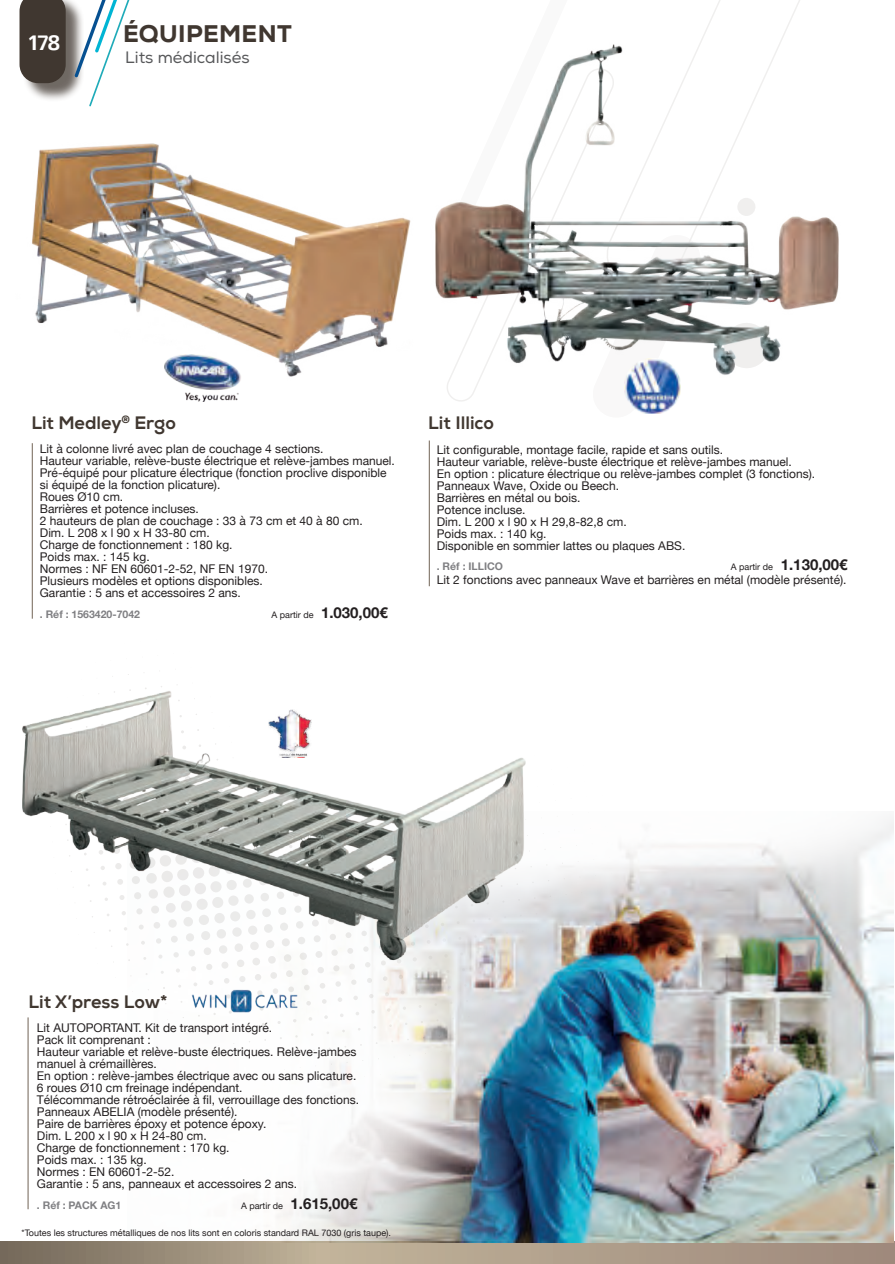
<style>
.page{position:relative;width:895px;height:1264px;background:#fff}
.page>*{position:absolute;margin:0;border:0;box-sizing:border-box;transform-origin:0 0}
.t1{font:800 24px "Nexa";letter-spacing:.015em;color:#403730}
.t2{font:500 23.85px "Colaborate";color:#fff}
.t3{font:800 18px "Nexa";color:#403730}
.t4{font:16.5px "Nexa";color:#57585a}
.t5{font:12px/12px "Helvetica Neue";color:#231f20}
.t6{font:700 10.5px "Helvetica Neue";color:#808083}
.t7{font:9px "Helvetica Neue";color:#231f20}
.s1{font-weight:700;font-size:15px}
</style>
<div class="page">
<svg style="left:0;top:1241px;width:895px;height:22px"></svg>
<div style="left:22px;top:0;width:62px;height:102px;background:#403730;opacity:.75"></div>
<div style="left:20px;top:0;width:46px;height:83px;background:#403730"></div>
<svg style="left:74px;top:0;width:56px;height:106px"></svg>
<img style="left:128px;top:817px;width:765px;height:425px">
<img style="left:32px;top:143px;width:379px;height:234px">
<hr style="left:32px;top:443px;width:1px;height:175px;background:#716355">
<img style="left:165px;top:355px;width:76px;height:46px">
<img style="left:22px;top:686px;width:509px;height:276px">
<hr style="left:28px;top:1017px;width:1px;height:192px;background:#716355">
<img style="left:191px;top:988px;width:106px;height:24px">
<img style="left:269px;top:709px;width:43px;height:48px">
<img style="left:435px;top:38px;width:404px;height:339px">
<hr style="left:429px;top:440px;width:1px;height:146px;background:#716355">
<img style="left:625px;top:358px;width:55px;height:56px">
<h2 class="t2" style="left:26px;top:30px;width:35px">178</h2>
<h1 class="t1" style="left:123px;top:19px;width:170px">ÉQUIPEMENT</h1>
<h3 class="t4" style="left:125px;top:47px;width:126px">Lits médicalisés</h3>
<h3 class="t3" style="left:31px;top:412px;width:146px">Lit Medley<sup>®</sup> Ergo</h3>
<p class="t5" style="left:40px;top:444px;width:356px">Lit à colonne livré avec plan de couchage 4 sections.<br>Hauteur variable, relève-buste électrique et relève-jambes manuel.<br>Pré-équipé pour plicature électrique (fonction proclive disponible si équipé de la fonction plicature).<br>Roues Ø10 cm.<br>Barrières et potence incluses.<br>2 hauteurs de plan de couchage : 33 à 73 cm et 40 à 80 cm.<br>Dim. L 208 x l 90 x H 33-80 cm.<br>Charge de fonctionnement : 180 kg.<br>Poids max. : 145 kg.<br>Normes : NF EN 60601-2-52, NF EN 1970.<br>Plusieurs modèles et options disponibles.<br>Garantie : 5 ans et accessoires 2 ans.</p>
<p class="t6" style="left:40px;top:608px;width:102px">. Réf : 1563420-7042</p>
<p class="t7" style="left:271px;top:608px;width:118px">A partir de <span class="s1">1.030,00€</span></p>
<h3 class="t3" style="left:428px;top:412px;width:67px">Lit Illico</h3>
<p class="t5" style="left:437px;top:444px;width:380px">Lit configurable, montage facile, rapide et sans outils.<br>Hauteur variable, relève-buste électrique et relève-jambes manuel.<br>En option : plicature électrique ou relève-jambes complet (3 fonctions).<br>Panneaux Wave, Oxide ou Beech.<br>Barrières en métal ou bois.<br>Potence incluse.<br>Dim. L 200 x l 90 x H 29,8-82,8 cm.<br>Poids max. : 140 kg.<br>Disponible en sommier lattes ou plaques ABS.</p>
<p class="t6" style="left:437px;top:560px;width:68px">. Réf : ILLICO</p>
<p class="t7" style="left:731px;top:560px;width:118px">A partir de <span class="s1">1.130,00€</span></p>
<p class="t5" style="left:437px;top:574px;width:411px">Lit 2 fonctions avec panneaux Wave et barrières en métal (modèle présenté).</p>
<h3 class="t3" style="left:28px;top:990px;width:141px">Lit X’press Low*</h3>
<p class="t5" style="left:37px;top:1022px;width:324px">Lit AUTOPORTANT. Kit de transport intégré.<br>Pack lit comprenant :<br>Hauteur variable et relève-buste électriques. Relève-jambes manuel à crémaillères.<br>En option : relève-jambes électrique avec ou sans plicature.<br>6 roues Ø10 cm freinage indépendant.<br>Télécommande rétroéclairée à fil, verrouillage des fonctions.<br>Panneaux ABELIA (modèle présenté).<br>Paire de barrières époxy et potence époxy.<br>Dim. L 200 x l 90 x H 24-80 cm.<br>Charge de fonctionnement : 170 kg.<br>Poids max. : 135 kg.<br>Normes : EN 60601-2-52.<br>Garantie : 5 ans, panneaux et accessoires 2 ans.</p>
<p class="t6" style="left:37px;top:1198px;width:86px">. Réf : PACK AG1</p>
<p class="t7" style="left:241px;top:1198px;width:118px">A partir de <span class="s1">1.615,00€</span></p>
<p class="t7" style="left:22px;top:1226px;width:371px">*Toutes les structures métalliques de nos lits sont en coloris standard RAL 7030 (gris taupe).</p>
</div>
